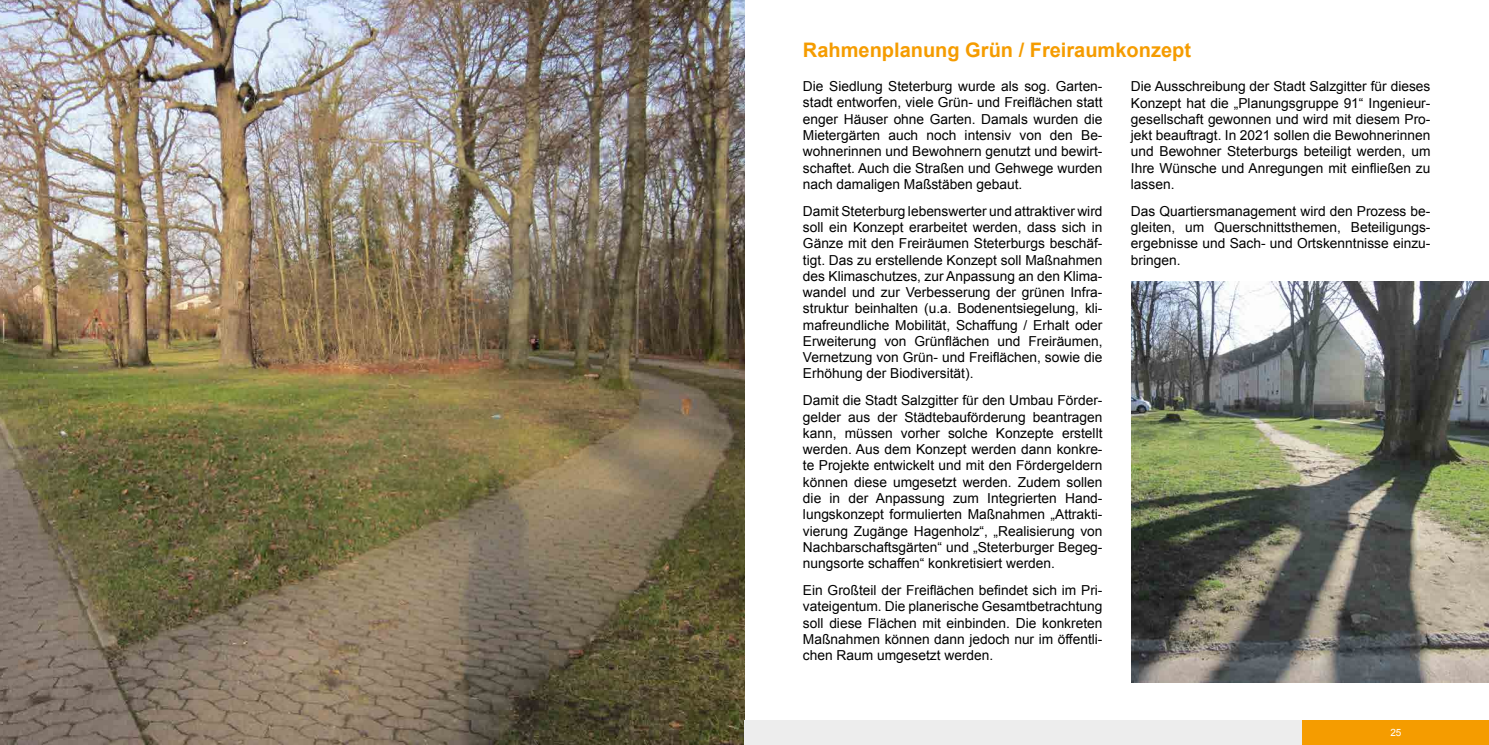
<style>
.page{position:relative;width:1489px;height:745px;background:#fff}
.page>*{position:absolute;margin:0;border:0;box-sizing:border-box;transform-origin:0 0}
.t1{font:700 20px "Arial";color:#f59c00}
.t2{font:13.75px/16.2px "Arial";color:#000;text-align:justify}
.t3{font:10px "Arial";color:#fff}
</style>
<div class="page">
<img style="left:0;top:0;width:744px;height:744px">
<img style="left:1131px;top:281px;width:357px;height:401px">
<div style="left:744px;top:719px;width:558px;height:25px;background:#ededed"></div>
<div style="left:1302px;top:719px;width:186px;height:25px;background:#f59c00"></div>
<h1 class="t1" style="left:803px;top:37px;width:389px">Rahmenplanung Grün / Freiraumkonzept</h1>
<p class="t2" style="left:803px;top:78px;width:301px">Die Siedlung Steterburg wurde als sog. Garten&shy;stadt entworfen, viele Grün- und Freiflächen statt enger Häuser ohne Garten. Damals wurden die Mietergärten auch noch intensiv von den Be&shy;wohnerinnen und Bewohnern genutzt und bewirt&shy;schaftet. Auch die Straßen und Gehwege wurden nach damaligen Maßstäben gebaut.</p>
<p class="t2" style="left:803px;top:203px;width:301px">Damit Steterburg lebenswerter und attraktiver wird soll ein Konzept erarbeitet werden, dass sich in Gänze mit den Freiräumen Steterburgs beschäf&shy;tigt. Das zu erstellende Konzept soll Maßnahmen des Klimaschutzes, zur Anpassung an den Klima&shy;wandel und zur Verbesserung der grünen Infra&shy;struktur beinhalten (u.a. Bodenentsiegelung, kli&shy;mafreundliche Mobilität, Schaffung / Erhalt oder Erweiterung von Grünflächen und Freiräumen, Vernetzung von Grün- und Freiflächen, sowie die Erhöhung der Biodiversität).</p>
<p class="t2" style="left:803px;top:392px;width:301px">Damit die Stadt Salzgitter für den Umbau Förder&shy;gelder aus der Städtebauförderung beantragen kann, müssen vorher solche Konzepte erstellt werden. Aus dem Konzept werden dann konkre&shy;te Projekte entwickelt und mit den Fördergeldern können diese umgesetzt werden. Zudem sollen die in der Anpassung zum Integrierten Hand&shy;lungskonzept formulierten Maßnahmen „Attrakti&shy;vierung Zugänge Hagenholz“, „Realisierung von Nachbarschaftsgärten“ und „Steterburger Begeg&shy;nungsorte schaffen“ konkretisiert werden.</p>
<p class="t2" style="left:803px;top:581px;width:301px">Ein Großteil der Freiflächen befindet sich im Pri&shy;vateigentum. Die planerische Gesamtbetrachtung soll diese Flächen mit einbinden. Die konkreten Maßnahmen können dann jedoch nur im öffentli&shy;chen Raum umgesetzt werden.</p>
<p class="t2" style="left:1130px;top:78px;width:301px">Die Ausschreibung der Stadt Salzgitter fü r dieses Konzept hat die „Planungsgruppe 91“ Ingenieur&shy;gesellschaft gewonnen und wird mit diesem Pro&shy;jekt beauftragt. In 2021 sollen die Bewohnerinnen und Bewohner Steterburgs beteiligt werden, um Ihre Wünsche und Anregungen mit einfließen zu lassen.</p>
<p class="t2" style="left:1130px;top:203px;width:301px">Das Quartiersmanagement wird den Prozess be&shy;gleiten, um Querschnittsthemen, Beteiligungs&shy;ergebnisse und Sach- und Ortskenntnisse einzu&shy;bringen.</p>
<p class="t3" style="left:1390px;top:725px;width:13px">25</p>
</div>
